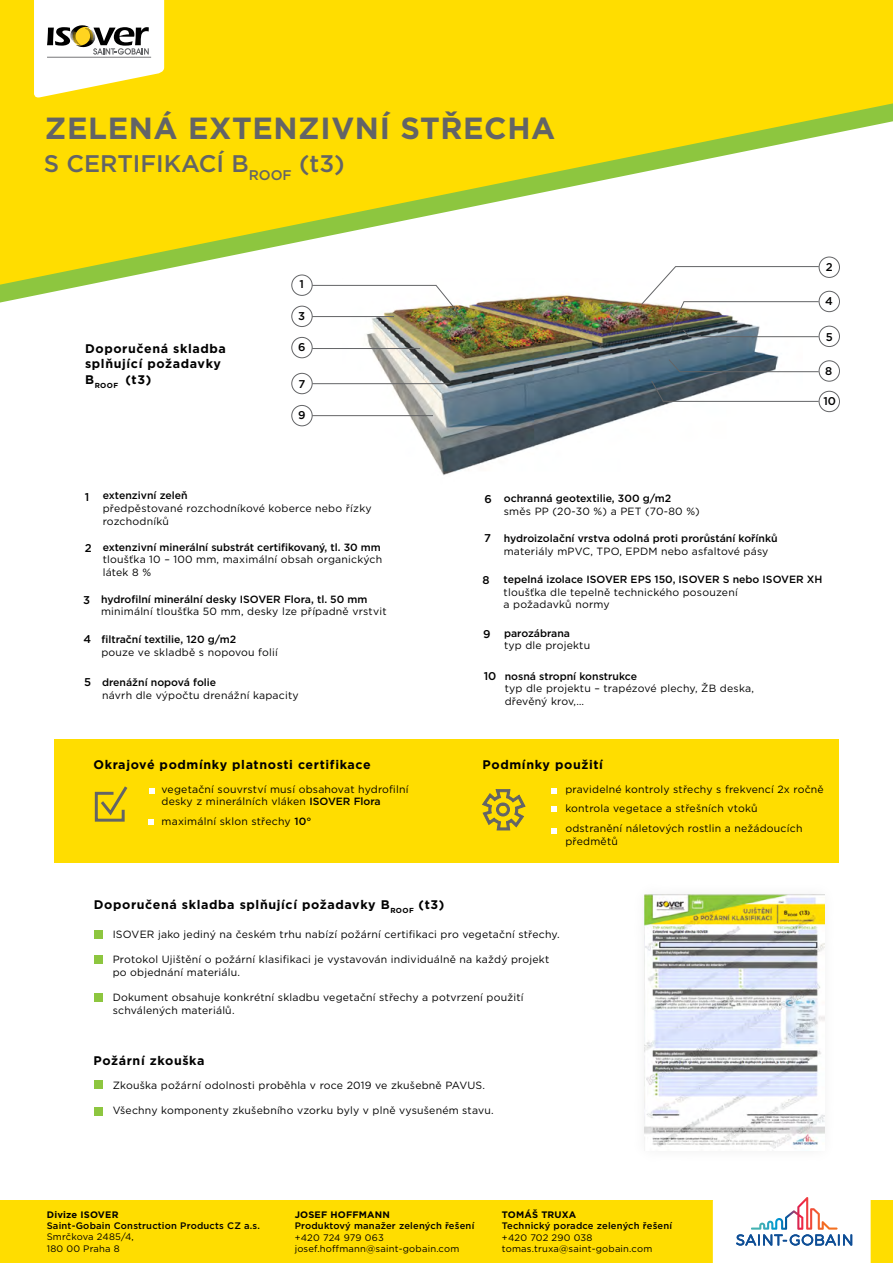
<style>
.page{position:relative;width:893px;height:1263px;background:#fff}
.page>*{position:absolute;margin:0;border:0;box-sizing:border-box;transform-origin:0 0}
.t1{font:700 30.6px "Gotham";letter-spacing:.02em;color:#636466}
.t2{font:500 24px "Gotham";color:#636466}
.t3{font:700 12.45px/15.6px "Gotham";letter-spacing:.05em;color:#000}
.t4{font:500 11.25px "Gotham";color:#000}
.t5{font:10.5px/12.6px "Gotham";letter-spacing:.02em;color:#000}
.t6{font:500 10.5px/12.6px "Gotham";color:#000}
.t7{font:9.45px/11.2px "Gotham";letter-spacing:.02em;color:#000}
.t8{font:500 9.45px "Gotham";letter-spacing:.02em;color:#000}
.t9{font:700 9.45px "Gotham";letter-spacing:.02em;color:#000}
.s1{font-weight:500;font-size:11.25px}
.s2{font-weight:500}
.s3{font-size:11.25px}
.s4{font-weight:400}
</style>
<div class="page">
<div style="left:0;top:1200px;width:893px;height:63px;background:#fd0"></div>
<img style="left:644px;top:894px;width:180px;height:255px">
<div style="left:291px;top:373px;width:22px;height:21px;border:1px solid #636466;border-radius:50%"></div>
<div style="left:291px;top:405px;width:22px;height:21px;border:1px solid #636466;border-radius:50%"></div>
<img style="left:343px;top:366px;width:460px;height:110px">
<hr style="left:312px;top:383px;width:138px;height:1px;background:#636466">
<hr style="left:312px;top:415px;width:121px;height:1px;background:#636466">
<svg style="left:668px;top:366px;width:151px;height:6px"></svg>
<svg style="left:651px;top:380px;width:168px;height:22px"></svg>
<div style="left:819px;top:360px;width:21px;height:22px;border:1px solid #636466;border-radius:50%"></div>
<div style="left:819px;top:391px;width:21px;height:21px;border:1px solid #636466;border-radius:50%"></div>
<img style="left:291px;top:316px;width:549px;height:50px">
<svg style="left:0;top:0;width:893px;height:316px;fill:#fd0"></svg>
<svg style="left:34px;top:0;width:130px;height:99px"></svg>
<div style="left:95px;top:931px;width:8px;height:8px;background:#8dc63f"></div>
<div style="left:95px;top:955px;width:8px;height:8px;background:#8dc63f"></div>
<div style="left:95px;top:994px;width:8px;height:8px;background:#8dc63f"></div>
<div style="left:95px;top:1080px;width:8px;height:8px;background:#8dc63f"></div>
<div style="left:95px;top:1107px;width:8px;height:8px;background:#8dc63f"></div>
<div style="left:54px;top:740px;width:785px;height:123px;background:#fd0"></div>
<svg style="left:149px;top:788px;width:6px;height:6px"></svg>
<svg style="left:148px;top:819px;width:6px;height:6px"></svg>
<svg style="left:551px;top:788px;width:6px;height:6px"></svg>
<svg style="left:551px;top:828px;width:5px;height:6px"></svg>
<svg style="left:551px;top:806px;width:5px;height:6px"></svg>
<svg style="left:94px;top:786px;width:34px;height:36px"></svg>
<svg style="left:482px;top:789px;width:43px;height:41px"></svg>
<svg style="left:713px;top:1197px;width:158px;height:66px"></svg>
<h1 class="t1" style="left:45px;top:107px;width:512px">ZELENÁ EXTENZIVNÍ STŘECHA</h1>
<h2 class="t2" style="left:44px;top:148px;width:303px">S CERTIFIKACÍ B<sub>ROOF</sub> (t3)</h2>
<p class="t3" style="left:85px;top:341px;width:142px">Doporučená skladba splňující požadavky<br>B<sub>ROOF</sub> (t3)</p>
<p class="t4" style="left:299px;top:277px;width:6px">1</p>
<p class="t4" style="left:298px;top:309px;width:8px">3</p>
<p class="t4" style="left:298px;top:340px;width:9px">6</p>
<p class="t4" style="left:298px;top:376px;width:8px">7</p>
<p class="t4" style="left:298px;top:407px;width:9px">9</p>
<p class="t4" style="left:826px;top:259px;width:8px">2</p>
<p class="t4" style="left:825px;top:294px;width:9px">4</p>
<p class="t4" style="left:826px;top:329px;width:9px">5</p>
<p class="t4" style="left:825px;top:364px;width:9px">8</p>
<p class="t4" style="left:823px;top:394px;width:14px">10</p>
<p class="t5" style="left:103px;top:489px;width:270px;text-indent:-18px"><span class="s1">1</span> <span class="s2">extenzivní zeleň<br></span>předpěstované rozchodníkové koberce nebo řízky rozchodníků</p>
<p class="t5" style="left:103px;top:540px;width:281px;text-indent:-18px"><span class="s1">2</span> <span class="s2">extenzivní minerální substrát certifikovaný, tl. 30 mm </span>tloušťka 10 – 100 mm, maximální obsah organických látek 8 %</p>
<p class="t5" style="left:101px;top:592px;width:287px;text-indent:-18px"><span class="s1">3</span> <span class="s2">hydrofilní minerální desky ISOVER Flora, tl. 50 mm </span>minimální tloušťka 50 mm, desky lze případně vrstvit</p>
<p class="t5" style="left:101px;top:633px;width:178px;text-indent:-18px"><span class="s1">4</span> <span class="s2">filtrační textilie, 120 g/m2<br></span>pouze ve skladbě s nopovou folií</p>
<p class="t5" style="left:102px;top:676px;width:198px;text-indent:-18px"><span class="s1">5</span> <span class="s2">drenážní nopová folie<br></span>návrh dle výpočtu drenážní kapacity</p>
<p class="t6" style="left:504px;top:492px;width:198px;text-indent:-20px"><span class="s3">6</span> ochranná geotextilie, 300 g/m2 <span class="s4">směs PP (20-30 %) a PET (70-80 %)</span></p>
<p class="t6" style="left:504px;top:532px;width:275px;text-indent:-20px"><span class="s3">7</span> hydroizolační vrstva odolná proti prorůstání kořínků <span class="s4">materiály mPVC, TPO, EPDM nebo asfaltové pásy</span></p>
<p class="t5" style="left:504px;top:573px;width:320px;text-indent:-21px"><span class="s1">8</span> <span class="s2">tepelná izolace ISOVER EPS 150, ISOVER S nebo ISOVER XH </span>tloušťka dle tepelně technického posouzení<br>a požadavků normy</p>
<p class="t5" style="left:504px;top:626px;width:88px;text-indent:-21px"><span class="s1">9</span> <span class="s2">parozábrana </span>typ dle projektu</p>
<p class="t5" style="left:505px;top:670px;width:251px;text-indent:-21px"><span class="s1">10</span> <span class="s2">nosná stropní konstrukce<br></span>typ dle projektu – trapézové plechy, ŽB deska, dřevěný krov,…</p>
<p class="t3" style="left:94px;top:757px;width:279px">Okrajové podmínky platnosti certifikace</p>
<p class="t3" style="left:483px;top:757px;width:122px">Podmínky použití</p>
<p class="t5" style="left:162px;top:782px;width:248px">vegetační souvrství musí obsahovat hydrofilní desky z minerálních vláken <span class="s2">ISOVER Flora</span></p>
<p class="t5" style="left:162px;top:815px;width:151px">maximální sklon střechy <span class="s2">10°</span></p>
<p class="t5" style="left:565px;top:779px;width:260px;line-height:19.8px">pravidelné kontroly střechy s frekvencí 2x ročně kontrola vegetace a střešních vtoků<br>odstranění náletových rostlin a nežádoucích</p>
<p class="t5" style="left:565px;top:835px;width:54px">předmětů</p>
<p class="t3" style="left:94px;top:897px;width:352px">Doporučená skladba splňující požadavky B<sub>ROOF</sub> (t3)</p>
<p class="t5" style="left:113px;top:928px;width:449px">ISOVER jako jediný na českém trhu nabízí požární certifikaci pro vegetační střechy.</p>
<p class="t5" style="left:113px;top:953px;width:438px">Protokol Ujištění o požární klasifikaci je vystavován individuálně na každý projekt po objednání materiálu.</p>
<p class="t5" style="left:113px;top:991px;width:412px">Dokument obsahuje konkrétní skladbu vegetační střechy a potvrzení použití schválených materiálů.</p>
<p class="t3" style="left:94px;top:1053px;width:113px">Požární zkouška</p>
<p class="t5" style="left:113px;top:1079px;width:374px">Zkouška požární odolnosti proběhla v roce 2019 ve zkušebně PAVUS.</p>
<p class="t5" style="left:113px;top:1104px;width:383px">Všechny komponenty zkušebního vzorku byly v plně vysušeném stavu.</p>
<p class="t9" style="left:47px;top:1208px;width:73px">Divize ISOVER</p>
<p class="t8" style="left:47px;top:1219px;width:215px">Saint-Gobain Construction Products CZ a.s.</p>
<p class="t7" style="left:47px;top:1231px;width:89px">Smrčkova 2485/4,<br>180 00 Praha 8</p>
<p class="t9" style="left:295px;top:1208px;width:97px">JOSEF HOFFMANN</p>
<p class="t8" style="left:295px;top:1220px;width:181px">Produktový manažer zelených řešení</p>
<p class="t7" style="left:295px;top:1231px;width:166px">+420 724 979 063 josef.hoffmann@saint-gobain.com</p>
<p class="t9" style="left:502px;top:1208px;width:76px">TOMÁŠ TRUXA</p>
<p class="t8" style="left:502px;top:1220px;width:172px">Technický poradce zelených řešení</p>
<p class="t7" style="left:502px;top:1231px;width:152px">+420 702 290 038 tomas.truxa@saint-gobain.com</p>
</div>
